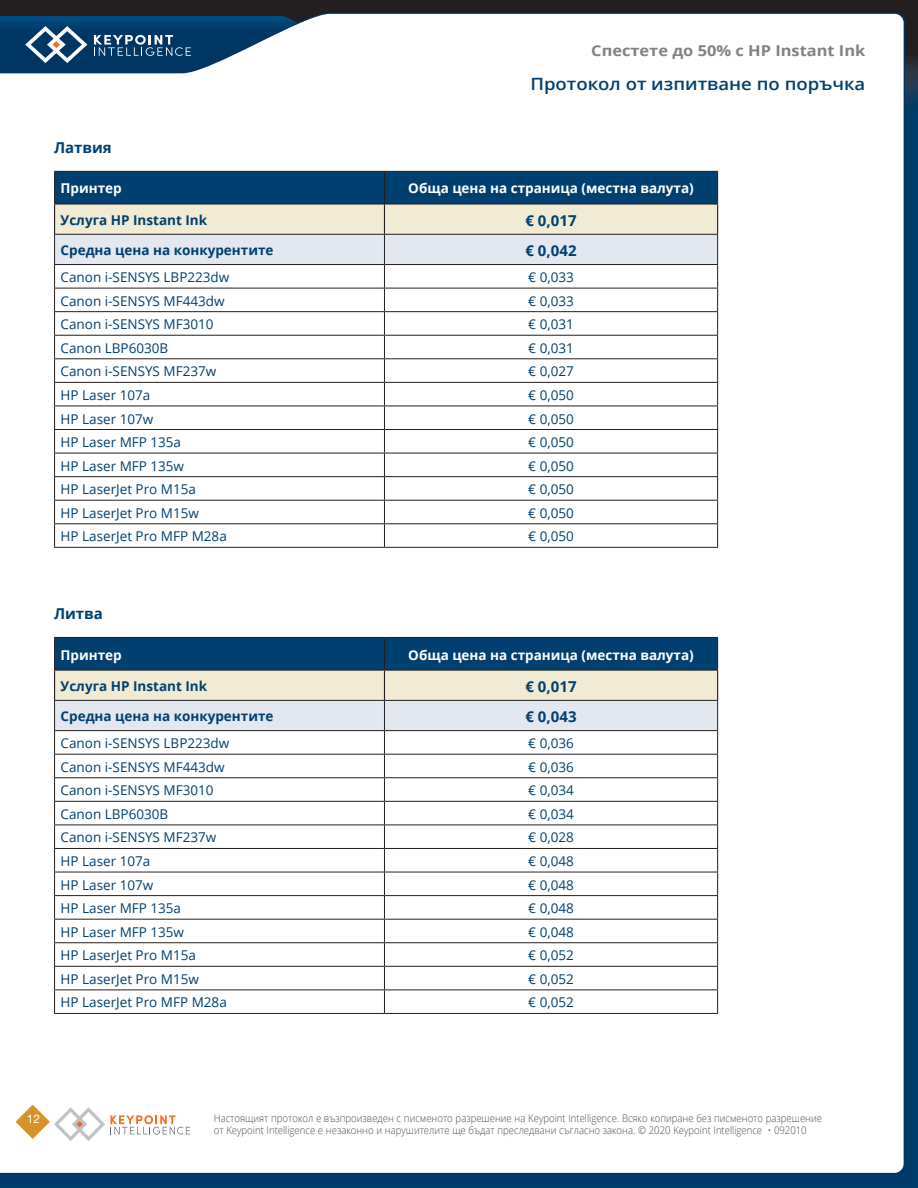
<style>
.page{position:relative;width:918px;height:1188px;background:#fff}
.page>*{position:absolute;margin:0;border:0;box-sizing:border-box;transform-origin:0 0}
.t1{font:600 16.95px "Open Sans";color:#004071;scale:1.09 1}
.t2{font:700 15px "Open Sans";color:#004071}
.t3{font:700 15px "Open Sans";color:#808285;scale:1.09 1}
.t4{font:13.5px "Open Sans";color:#004071}
.t5{font:700 13.5px "Open Sans";color:#004071}
.t6{font:700 13.5px "Open Sans";color:#fff}
.t7{font:11.85px "Helvetica Neue LT Pro";color:#fff}
.t8{font:300 10.5px/12px "Open Sans";color:#4b4c4d;scale:.91 1}
</style>
<div class="page">
<div style="left:0;top:60px;width:918px;height:1128px;background:#003a6a"></div>
<div style="left:0;top:0;width:918px;height:72px;background:#231f20"></div>
<svg style="left:906px;top:58px;width:12px;height:42px"></svg>
<div style="left:0;top:12px;width:906px;height:1161px;background:#fff"></div>
<svg style="left:0;top:16px;width:353px;height:69px;background:#7292ac"></svg>
<svg style="left:9px;top:1098px;width:181px;height:47px;background:#f5ece3"></svg>
<svg style="left:54px;top:171px;width:664px;height:376px;background:#dce1e4"></svg>
<hr style="left:54px;top:547px;width:330px;height:1px;background:#231f20">
<hr style="left:384px;top:547px;width:334px;height:1px;background:#231f20">
<hr style="left:54px;top:204px;width:330px;height:1px;background:#231f20">
<hr style="left:384px;top:204px;width:334px;height:1px;background:#231f20">
<svg style="left:54px;top:637px;width:664px;height:376px;background:#dce1e4"></svg>
<hr style="left:54px;top:1013px;width:330px;height:1px;background:#231f20">
<hr style="left:384px;top:1013px;width:334px;height:1px;background:#231f20">
<hr style="left:54px;top:670px;width:330px;height:1px;background:#231f20">
<hr style="left:384px;top:670px;width:334px;height:1px;background:#231f20">
<p class="t3" style="left:591px;top:40px;width:253px">Спестете до 50% с HP Instant Ink</p>
<p class="t1" style="left:530px;top:72px;width:309px">Протокол от изпитване по поръчка</p>
<p class="t2" style="left:54px;top:137px;width:59px">Латвия</p>
<p class="t6" style="left:61px;top:179px;width:63px">Принтер</p>
<p class="t6" style="left:408px;top:179px;width:287px">Обща цена на страница (местна валута)</p>
<p class="t5" style="left:61px;top:211px;width:148px">Услуга HP Instant Ink</p>
<p class="t2" style="left:526px;top:210px;width:53px">€ 0,017</p>
<p class="t5" style="left:61px;top:241px;width:214px">Средна цена на конкурентите</p>
<p class="t2" style="left:526px;top:240px;width:53px">€ 0,042</p>
<p class="t4" style="left:61px;top:268px;width:170px">Canon i-SENSYS LBP223dw</p>
<p class="t4" style="left:528px;top:268px;width:47px">€ 0,033</p>
<p class="t4" style="left:61px;top:292px;width:166px">Canon i-SENSYS MF443dw</p>
<p class="t4" style="left:528px;top:292px;width:47px">€ 0,033</p>
<p class="t4" style="left:61px;top:315px;width:155px">Canon i-SENSYS MF3010</p>
<p class="t4" style="left:528px;top:315px;width:47px">€ 0,031</p>
<p class="t4" style="left:61px;top:339px;width:109px">Canon LBP6030B</p>
<p class="t4" style="left:528px;top:339px;width:47px">€ 0,031</p>
<p class="t4" style="left:61px;top:362px;width:157px">Canon i-SENSYS MF237w</p>
<p class="t4" style="left:528px;top:362px;width:47px">€ 0,027</p>
<p class="t4" style="left:61px;top:386px;width:91px">HP Laser 107a</p>
<p class="t4" style="left:528px;top:386px;width:47px">€ 0,050</p>
<p class="t4" style="left:61px;top:409px;width:94px">HP Laser 107w</p>
<p class="t4" style="left:528px;top:409px;width:47px">€ 0,050</p>
<p class="t4" style="left:61px;top:433px;width:122px">HP Laser MFP 135a</p>
<p class="t4" style="left:528px;top:433px;width:47px">€ 0,050</p>
<p class="t4" style="left:61px;top:457px;width:125px">HP Laser MFP 135w</p>
<p class="t4" style="left:528px;top:457px;width:47px">€ 0,050</p>
<p class="t4" style="left:61px;top:480px;width:137px">HP LaserJet Pro M15a</p>
<p class="t4" style="left:528px;top:480px;width:47px">€ 0,050</p>
<p class="t4" style="left:61px;top:504px;width:140px">HP LaserJet Pro M15w</p>
<p class="t4" style="left:528px;top:504px;width:47px">€ 0,050</p>
<p class="t4" style="left:61px;top:527px;width:168px">HP LaserJet Pro MFP M28a</p>
<p class="t4" style="left:528px;top:527px;width:47px">€ 0,050</p>
<p class="t2" style="left:54px;top:603px;width:50px">Литва</p>
<p class="t6" style="left:61px;top:645px;width:63px">Принтер</p>
<p class="t6" style="left:408px;top:645px;width:287px">Обща цена на страница (местна валута)</p>
<p class="t5" style="left:61px;top:677px;width:148px">Услуга HP Instant Ink</p>
<p class="t2" style="left:526px;top:676px;width:53px">€ 0,017</p>
<p class="t5" style="left:61px;top:707px;width:214px">Средна цена на конкурентите</p>
<p class="t2" style="left:526px;top:706px;width:53px">€ 0,043</p>
<p class="t4" style="left:61px;top:734px;width:170px">Canon i-SENSYS LBP223dw</p>
<p class="t4" style="left:528px;top:734px;width:47px">€ 0,036</p>
<p class="t4" style="left:61px;top:758px;width:166px">Canon i-SENSYS MF443dw</p>
<p class="t4" style="left:528px;top:758px;width:47px">€ 0,036</p>
<p class="t4" style="left:61px;top:781px;width:155px">Canon i-SENSYS MF3010</p>
<p class="t4" style="left:528px;top:781px;width:47px">€ 0,034</p>
<p class="t4" style="left:61px;top:805px;width:109px">Canon LBP6030B</p>
<p class="t4" style="left:528px;top:805px;width:47px">€ 0,034</p>
<p class="t4" style="left:61px;top:828px;width:157px">Canon i-SENSYS MF237w</p>
<p class="t4" style="left:528px;top:828px;width:47px">€ 0,028</p>
<p class="t4" style="left:61px;top:852px;width:91px">HP Laser 107a</p>
<p class="t4" style="left:528px;top:852px;width:47px">€ 0,048</p>
<p class="t4" style="left:61px;top:875px;width:94px">HP Laser 107w</p>
<p class="t4" style="left:528px;top:875px;width:47px">€ 0,048</p>
<p class="t4" style="left:61px;top:899px;width:122px">HP Laser MFP 135a</p>
<p class="t4" style="left:528px;top:899px;width:47px">€ 0,048</p>
<p class="t4" style="left:61px;top:923px;width:125px">HP Laser MFP 135w</p>
<p class="t4" style="left:528px;top:923px;width:47px">€ 0,048</p>
<p class="t4" style="left:61px;top:946px;width:137px">HP LaserJet Pro M15a</p>
<p class="t4" style="left:528px;top:946px;width:47px">€ 0,052</p>
<p class="t4" style="left:61px;top:970px;width:140px">HP LaserJet Pro M15w</p>
<p class="t4" style="left:528px;top:970px;width:47px">€ 0,052</p>
<p class="t4" style="left:61px;top:993px;width:168px">HP LaserJet Pro MFP M28a</p>
<p class="t4" style="left:528px;top:993px;width:47px">€ 0,052</p>
<p class="t7" style="left:27px;top:1111px;width:15px">12</p>
<p class="t8" style="left:214px;top:1112px;width:670px">Настоящият протокол е възпроизведен с писменото разрешение на Keypoint Intelligence. Всяко копиране без писменото разрешение от Keypoint Intelligence е незаконно и нарушителите ще бъдат преследвани съгласно закона. © 2020 Keypoint Intelligence • 092010</p>
</div>
